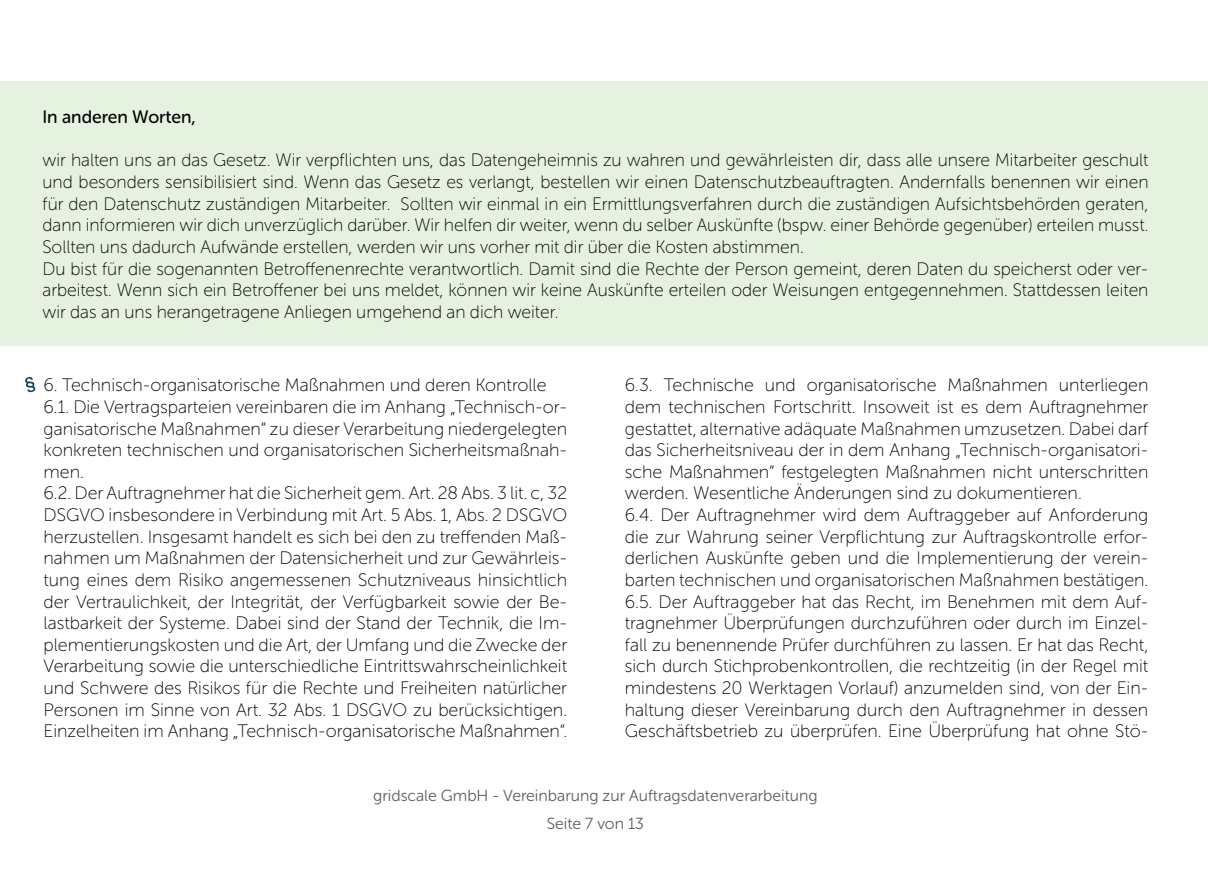
<style>
.page{position:relative;width:1208px;height:874px;background:#fff}
.page>*{position:absolute;margin:0;border:0;box-sizing:border-box;transform-origin:0 0}
.t1{font:18px/21.6px "Museo Sans Rounded 100";color:#030003}
.t2{font:18px/21.6px "Museo Sans Rounded 100";color:#000001}
.t3{font:18px "Museo Sans Rounded 500";color:#030003}
.t4{font:16px "Museo Sans Rounded 300";color:#5d6162}
</style>
<div class="page">
<div style="left:0;top:81px;width:1208px;height:264px;background:#e6f2e0"></div>
<svg style="left:25px;top:377px;width:10px;height:15px"></svg>
<p class="t3" style="left:43px;top:107px;width:155px">In anderen Worten,</p>
<p class="t2" style="left:43px;top:149px;width:1107px">wir halten uns an das Gesetz. Wir verpflichten uns, das Datengeheimnis zu wahren und gewährleisten dir, dass alle unsere Mitarbeiter geschult und besonders sensibilisiert sind. Wenn das Gesetz es verlangt, bestellen wir einen Datenschutzbeauftragten. Andernfalls benennen wir einen für den Datenschutz zuständigen Mitarbeiter. Sollten wir einmal in ein Ermittlungsverfahren durch die zuständigen Aufsichtsbehörden geraten, dann informieren wir dich unverzüglich darüber. Wir helfen dir weiter, wenn du selber Auskünfte (bspw. einer Behörde gegenüber) erteilen musst.<br>Sollten uns dadurch Aufwände erstellen, werden wir uns vorher mit dir über die Kosten abstimmen.<br>Du bist für die sogenannten Betroffenenrechte verantwortlich. Damit sind die Rechte der Person gemeint, deren Daten du speicherst oder ver&shy;arbeitest. Wenn sich ein Betroffener bei uns meldet, können wir keine Auskünfte erteilen oder Weisungen entgegennehmen. Stattdessen leiten wir das an uns herangetragene Anliegen umgehend an dich weiter.</p>
<p class="t1" style="left:44px;top:374px;width:525px">6. Technisch-organisatorische Maßnahmen und deren Kontrolle 6.1. Die Vertragsparteien vereinbaren die im Anhang „Technisch-or&shy;ganisatorische Maßnahmen“ zu dieser Verarbeitung niedergelegten konkreten technischen und organisatorischen Sicherheitsmaßnah&shy;men.<br>6.2. Der Auftragnehmer hat die Sicherheit gem. Art. 28 Abs. 3 lit. c, 32<br>DSGVO insbesondere in Verbindung mit Art. 5 Abs. 1, Abs. 2 DSGVO herzustellen. Insgesamt handelt es sich bei den zu treffenden Maß&shy;nahmen um Maßnahmen der Datensicherheit und zur Gewährleis&shy;tung eines dem Risiko angemessenen Schutzniveaus hinsichtlich der Vertraulichkeit, der Integrität, der Verfügbarkeit sowie der Be&shy;lastbarkeit der Systeme. Dabei sind der Stand der Technik, die Im&shy;plementierungskosten und die Art, der Umfang und die Zwecke der Verarbeitung sowie die unterschiedliche Eintrittswahrscheinlichkeit und Schwere des Risikos für die Rechte und Freiheiten natürlicher Personen im Sinne von Art. 32 Abs. 1 DSGVO zu berücksichtigen.<br>Einzelheiten im Anhang „Technisch-organisatorische Maßnahmen“.</p>
<p class="t1" style="left:625px;top:374px;width:525px">6.3. Technische und organisatorische Maßnahmen unterliegen dem technischen Fortschritt. Insoweit ist es dem Auftragnehmer gestattet, alternative adäquate Maßnahmen umzusetzen. Dabei darf das Sicherheitsniveau der in dem Anhang „Technisch-organisatori&shy;sche Maßnahmen“ festgelegten Maßnahmen nicht unterschritten werden. Wesentliche Änderungen sind zu dokumentieren.<br>6.4. Der Auftragnehmer wird dem Auftraggeber auf Anforderung die zur Wahrung seiner Verpflichtung zur Auftragskontrolle erfor&shy;derlichen Auskünfte geben und die Implementierung der verein&shy;barten technischen und organisatorischen Maßnahmen bestätigen.<br>6.5. Der Auftraggeber hat das Recht, im Benehmen mit dem Auf&shy;tragnehmer Überprüfungen durchzuführen oder durch im Einzel&shy;fall zu benennende Prüfer durchführen zu lassen. Er hat das Recht, sich durch Stichprobenkontrollen, die rechtzeitig (in der Regel mit mindestens 20 Werktagen Vorlauf) anzumelden sind, von der Ein&shy;haltung dieser Vereinbarung durch den Auftragnehmer in dessen Geschäftsbetrieb zu überprüfen. Eine Überprüfung hat ohne Stö-</p>
<p class="t4" style="left:373px;top:786px;width:446px">gridscale GmbH - Vereinbarung zur Auftragsdatenverarbeitung</p>
<p class="t4" style="left:547px;top:813px;width:99px">Seite 7 von 13</p>
</div>
